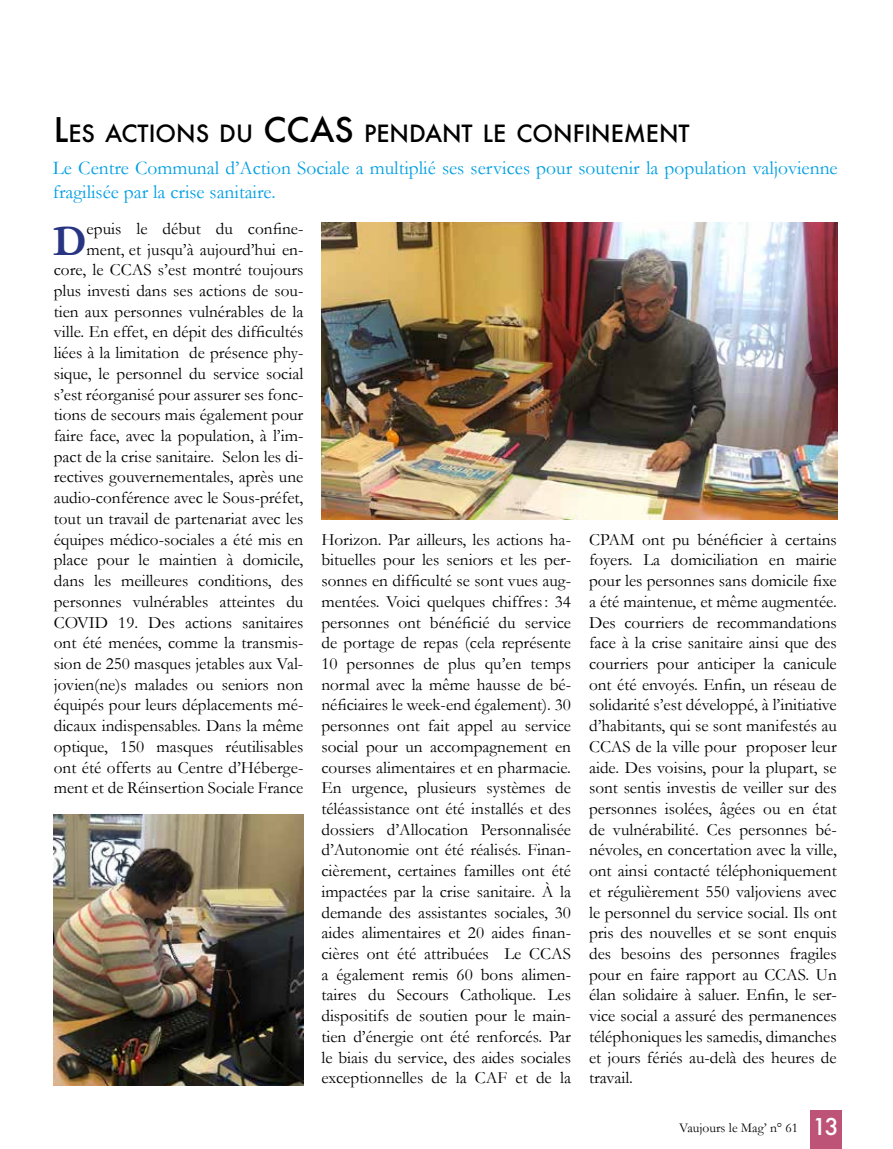
<style>
.page{position:relative;width:893px;height:1149px;background:#fff}
.page>*{position:absolute;margin:0;border:0;box-sizing:border-box;transform-origin:0 0}
.t1{font:700 43.35px "Garamond";color:#283583}
.t2{font:500 23.1px "Futura";color:#000}
.t3{font:19.5px/23.4px "Garamond";color:#009fe3}
.t4{font:17.25px/20.7px "Garamond";color:#000;text-align:justify}
.t5{font:13.5px "Garamond";color:#000}
.s1{font-size:33px}
.s2{font-family:"Futura";font-weight:500;font-size:22.5px;color:#fff}
</style>
<div class="page">
<div style="left:810px;top:1110px;width:31px;height:38px;background:#be5378"></div>
<img style="left:54px;top:814px;width:249px;height:270px">
<img style="left:321px;top:222px;width:517px;height:297px">
<h2 class="t2" style="left:54px;top:117px;width:233px"><span class="s1">L</span>ES ACTIONS DU <span class="s1">CCAS</span></h2>
<h2 class="t2" style="left:364px;top:117px;width:327px">PENDANT LE CONFI NEMENT</h2>
<p class="t3" style="left:53px;top:156px;width:786px">Le Centre Communal d’Action Sociale a multiplié ses services pour soutenir la population valjovienne fragilisée par la crise sanitaire.</p>
<p class="t4" style="left:54px;top:217px;width:251px;text-align:right">epuis le début du confine&shy;ment, et jusqu’à aujourd’hui en&shy;core, le CCAS s’est montré toujours plus investi dans ses actions de sou&shy;tien aux personnes vulnérables de la ville. En effet, en dépit des difficultés liées à la limitation de présence phy&shy;sique, le personnel du service social s’est réorganisé pour assurer ses fonc&shy;tions de secours mais également pour faire face, avec la population, à l’im&shy;pact de la crise sanitaire. Selon les di&shy;rectives gouvernementales, après une audio-conférence avec le Sous-préfet, tout un travail de partenariat avec les équipes médico-sociales a été mis en place pour le maintien à domicile, dans les meilleures conditions, des personnes vulnérables atteintes du COVID 19. Des actions sanitaires ont été menées, comme la transmis&shy;sion de 250 masques jetables aux Val&shy;jovien(ne)s malades ou seniors non équipés pour leurs déplacements mé&shy;dicaux indispensables. Dans la même optique, 150 masques réutilisables ont été offerts au Centre d’Héberge&shy;ment et de Réinsertion Sociale France</p>
<h1 class="t1" style="left:53px;top:211px;width:35px">D</h1>
<p class="t4" style="left:321px;top:528px;width:251px">Horizon. Par ailleurs, les actions ha&shy;bituelles pour les seniors et les per&shy;sonnes en difficulté se sont vues aug&shy;mentées. Voici quelques chiffres: 34 personnes ont bénéficié du service de portage de repas (cela représente 10 personnes de plus qu’en temps normal avec la même hausse de bé&shy;néficiaires le week-end également). 30 personnes ont fait appel au service social pour un accompagnement en courses alimentaires et en pharmacie.<br>En urgence, plusieurs systèmes de téléassistance ont été installés et des dossiers d’Allocation Personnalisée d’Autonomie ont été réalisés. Finan&shy;cièrement, certaines familles ont été impactées par la crise sanitaire. À la demande des assistantes sociales, 30 aides alimentaires et 20 aides finan&shy;cières ont été attribuées Le CCAS a également remis 60 bons alimen&shy;taires du Secours Catholique. Les dispositifs de soutien pour le main&shy;tien d’énergie ont été renforcés. Par le biais du service, des aides sociales exceptionnelles de la CAF et de la</p>
<p class="t4" style="left:589px;top:528px;width:249px">CPAM ont pu bénéficier à certains foyers. La domiciliation en mairie pour les personnes sans domicile fixe a été maintenue, et même augmentée.<br>Des courriers de recommandations face à la crise sanitaire ainsi que des courriers pour anticiper la canicule ont été envoyés. Enfin, un réseau de solidarité s’est développé, à l’initiative d’habitants, qui se sont manifestés au CCAS de la ville pour proposer leur aide. Des voisins, pour la plupart, se sont sentis investis de veiller sur des personnes isolées, âgées ou en état de vulnérabilité. Ces personnes bé&shy;névoles, en concertation avec la ville, ont ainsi contacté téléphoniquement et régulièrement 550 valjoviens avec le personnel du service social. Ils ont pris des nouvelles et se sont enquis des besoins des personnes fragiles pour en faire rapport au CCAS. Un élan solidaire à saluer. Enfin, le ser&shy;vice social a assuré des permanences téléphoniques les samedis, dimanches et jours fériés au-delà des heures de travail.</p>
<p class="t5" style="left:679px;top:1118px;width:161px">Vaujours le Mag’ n° 61 <span class="s2">13</span></p>
</div>
